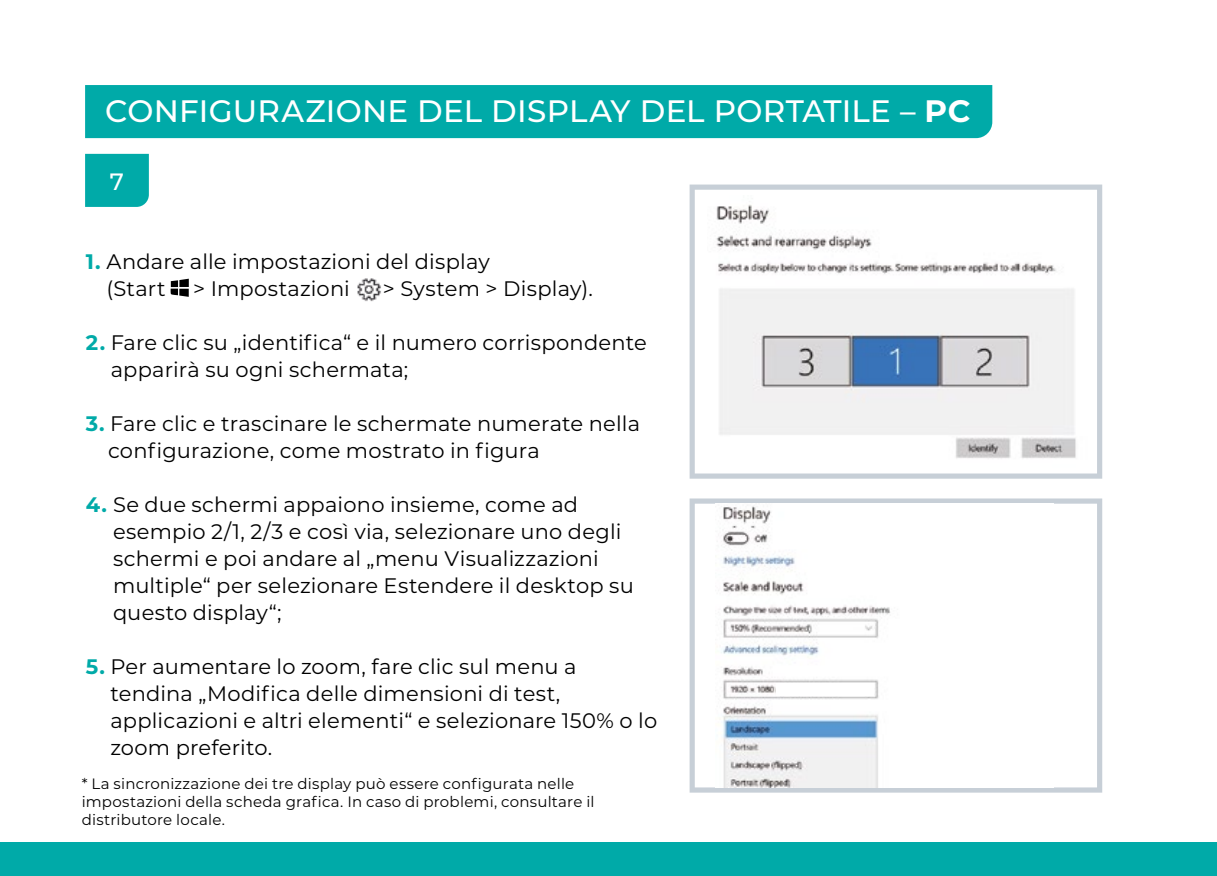
<style>
.page{position:relative;width:1217px;height:876px;background:#fff}
.page>*{position:absolute;margin:0;border:0;box-sizing:border-box;transform-origin:0 0}
.t1{font:500 30.9px "Montserrat";letter-spacing:.01em;color:#fff}
.t2{font:500 23.7px "Montserrat";color:#fff}
.t3{font:21px/27px "Montserrat";letter-spacing:.01em;color:#000}
.t4{font:15px/18px "Montserrat";letter-spacing:.015em;color:#000}
.s1{font-weight:700}
.s2{font-weight:700;color:#00aaa8}
</style>
<div class="page">
<div style="left:0;top:842px;width:1216px;height:34px;background:#00aaa8"></div>
<img style="left:357px;top:278px;width:24px;height:24px">
<div style="left:85px;top:85px;width:907px;height:53px;background:#00aaa8"></div>
<div style="left:85px;top:154px;width:64px;height:53px;background:#00aaa8"></div>
<svg style="left:170px;top:279px;width:19px;height:18px"></svg>
<svg style="left:689px;top:185px;width:412px;height:294px"></svg>
<svg style="left:689px;top:498px;width:412px;height:295px"></svg>
<img style="left:715px;top:504px;width:338px;height:283px">
<div style="left:775px;top:684px;width:98px;height:12px;background:#fff"></div>
<h1 class="t1" style="left:105px;top:90px;width:866px">CONFIGURAZIONE DEL DISPLAY DEL PORTATILE – <span class="s1">PC</span></h1>
<p class="t2" style="left:110px;top:165px;width:16px">7</p>
<p class="t3" style="left:106px;top:247px;width:384px;text-indent:-20px"><span class="s2">1.</span> Andare alle impostazioni del display (Start</p>
<p class="t3" style="left:193px;top:274px;width:158px">&gt; Impostazioni</p>
<p class="t3" style="left:383px;top:274px;width:211px">&gt; System &gt; Display).</p>
<p class="t3" style="left:111px;top:328px;width:537px;text-indent:-25px"><span class="s2">2.</span> Fare clic su „identifica“ e il numero corrispondente apparirà su ogni schermata;</p>
<p class="t3" style="left:108px;top:409px;width:533px;text-indent:-22px"><span class="s2">3.</span> Fare clic e trascinare le schermate numerate nella configurazione, come mostrato in figura</p>
<p class="t3" style="left:113px;top:490px;width:522px;text-indent:-27px"><span class="s2">4.</span> Se due schermi appaiono insieme, come ad esempio 2/1, 2/3 e così via, selezionare uno degli schermi e poi andare al „menu Visualizzazioni multiple“ per selezionare Estendere il desktop su questo display“;</p>
<p class="t3" style="left:110px;top:652px;width:548px;text-indent:-24px"><span class="s2">5.</span> Per aumentare lo zoom, fare clic sul menu a tendina „Modifica delle dimensioni di test, applicazioni e altri elementi“ e selezionare 150% o lo zoom preferito.</p>
<p class="t4" style="left:82px;top:774px;width:514px">* La sincronizzazione dei tre display può essere configurata nelle impostazioni della scheda grafica. In caso di problemi, consultare il distributore locale.</p>
</div>
